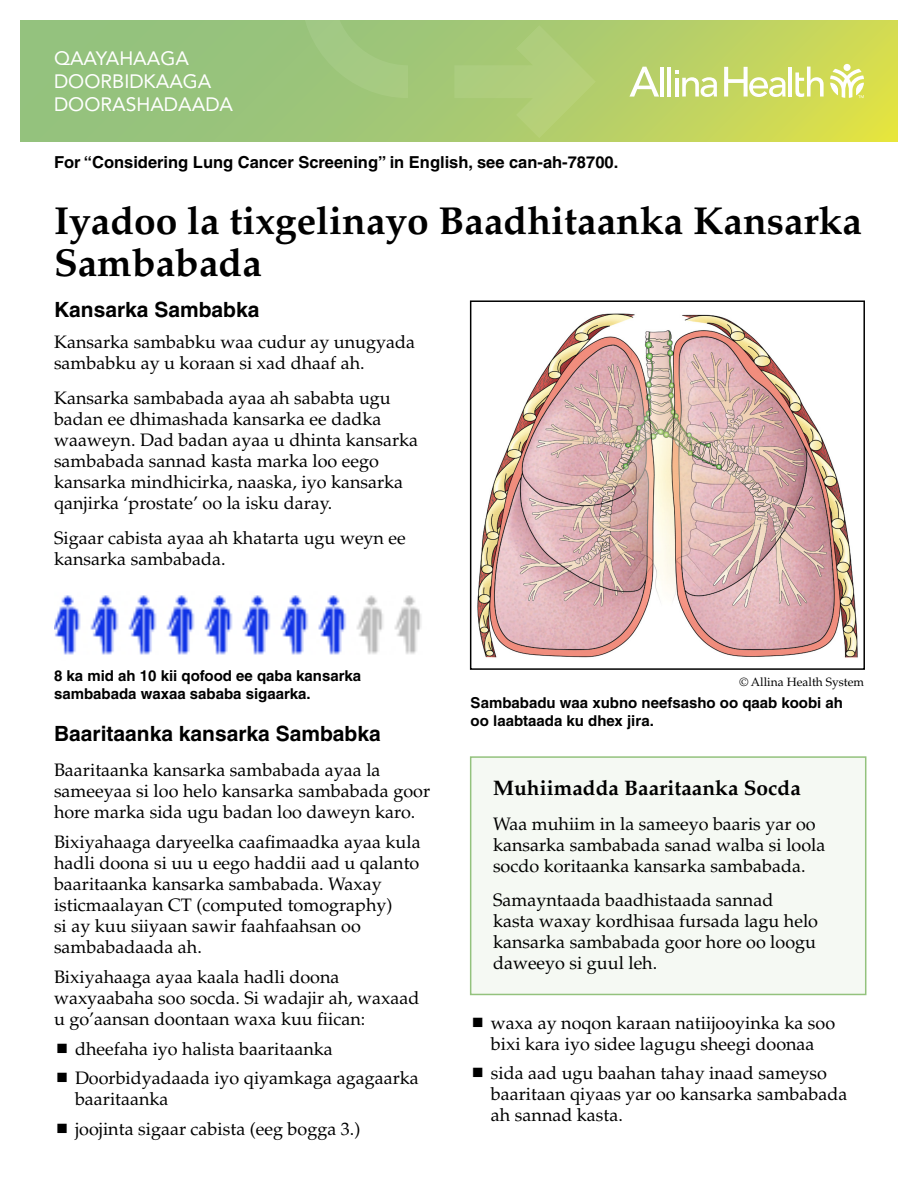
<style>
.page{position:relative;width:918px;height:1188px;background:#fff}
.page>*{position:absolute;margin:0;border:0;box-sizing:border-box;transform-origin:0 0}
.t1{font:700 39px/42px "Palatino";color:#000}
.t2{font:700 21px "Helvetica";color:#000}
.t3{font:700 21px "Palatino";color:#000}
.t4{font:19.2px/23.1px "Avenir LT Std";color:#fff}
.t5{font:18px/21px "Palatino";color:#000}
.t6{font:700 16.5px "Helvetica";color:#000}
.t7{font:700 15px/18px "Helvetica";color:#000}
.t8{font:12px "Palatino";color:#000}
</style>
<div class="page">
<svg style="left:20px;top:20px;width:878px;height:122px;background:#abcb6e"></svg>
<svg style="left:454px;top:25px;width:142px;height:113px;background:#adcb75"></svg>
<svg style="left:301px;top:20px;width:127px;height:78px;background:#9fc67c"></svg>
<svg style="left:830px;top:69px;width:34px;height:29px"></svg>
<div style="left:844px;top:64px;width:7px;height:7px;background:#fff;border-radius:50%"></div>
<hr style="left:660px;top:67px;width:4px;height:30px;background:#fff">
<hr style="left:667px;top:67px;width:4px;height:30px;background:#fff">
<hr style="left:789px;top:67px;width:3px;height:30px;background:#fff">
<svg style="left:795px;top:67px;width:29px;height:30px"></svg>
<svg style="left:675px;top:71px;width:42px;height:26px"></svg>
<svg style="left:629px;top:67px;width:30px;height:30px"></svg>
<svg style="left:724px;top:67px;width:62px;height:30px"></svg>
<img style="left:54px;top:595px;width:367px;height:60px">
<img style="left:477px;top:313px;width:381px;height:345px">
<div style="left:470px;top:300px;width:395px;height:370px;border:2px solid #000"></div>
<div style="left:471px;top:757px;width:395px;height:237px;background:#f5f9f3"></div>
<div style="left:470px;top:756px;width:396px;height:239px;border:2px solid #93c27d"></div>
<p class="t4" style="left:54px;top:47px;width:181px">QAAYAHAAGA<br>DOORBIDKAAGA<br>DOORASHADAADA</p>
<p class="t6" style="left:54px;top:152px;width:566px">For “Considering Lung Cancer Screening” in English, see can-ah-78700.</p>
<h1 class="t1" style="left:54px;top:200px;width:810px">Iyadoo la tixgelinayo Baadhitaanka Kansarka<br>Sambabada</h1>
<p class="t2" style="left:54px;top:296px;width:207px">Kansarka Sambabka</p>
<p class="t5" style="left:54px;top:332px;width:363px">Kansarka sambabku waa cudur ay unugyada sambabku ay u koraan si xad dhaaf ah.</p>
<p class="t5" style="left:54px;top:388px;width:366px">Kansarka sambabada ayaa ah sababta ugu badan ee dhimashada kansarka ee dadka waaweyn. Dad badan ayaa u dhinta kansarka sambabada sannad kasta marka loo eego kansarka mindhicirka, naaska, iyo kansarka qanjirka ‘prostate’ oo la isku daray.</p>
<p class="t5" style="left:54px;top:527px;width:353px">Sigaar cabista ayaa ah khatarta ugu weyn ee kansarka sambabada.</p>
<p class="t7" style="left:54px;top:667px;width:309px">8 ka mid ah 10 kii qofood ee qaba kansarka sambabada waxaa sababa sigaarka.</p>
<p class="t2" style="left:54px;top:721px;width:328px">Baaritaanka kansarka Sambabka</p>
<p class="t5" style="left:54px;top:759px;width:378px">Baaritaanka kansarka sambabada ayaa la sameeyaa si loo helo kansarka sambabada goor hore marka sida ugu badan loo daweyn karo.</p>
<p class="t5" style="left:54px;top:831px;width:368px">Bixiyahaaga daryeelka caafimaadka ayaa kula hadli doona si uu u eego haddii aad u qalanto baaritaanka kansarka sambabada. Waxay isticmaalayan CT (computed tomography)<br>si ay kuu siiyaan sawir faahfaahsan oo sambabadaada ah.</p>
<p class="t5" style="left:54px;top:966px;width:367px">Bixiyahaaga ayaa kaala hadli doona waxyaabaha soo socda. Si wadajir ah, waxaad u go’aansan doontaan waxa kuu fiican:</p>
<p class="t5" style="left:75px;top:1034px;width:345px;line-height:29.7px">dheefaha iyo halista baaritaanka<br>Doorbidyadaada iyo qiyamkaga agagaarka</p>
<p class="t5" style="left:75px;top:1085px;width:287px;line-height:29.7px">baaritaanka<br>joojinta sigaar cabista (eeg bogga 3.)</p>
<p class="t8" style="left:739px;top:675px;width:126px">© Allina Health System</p>
<p class="t7" style="left:471px;top:693px;width:374px">Sambabadu waa xubno neefsasho oo qaab koobi ah oo laabtaada ku dhex jira.</p>
<p class="t3" style="left:493px;top:775px;width:309px">Muhiimadda Baaritaanka Socda</p>
<p class="t5" style="left:493px;top:814px;width:334px">Waa muhiim in la sameeyo baaris yar oo kansarka sambabada sanad walba si loola socdo koritaanka kansarka sambabada.</p>
<p class="t5" style="left:493px;top:890px;width:327px">Samayntaada baadhistaada sannad kasta waxay kordhisaa fursada lagu helo kansarka sambabada goor hore oo loogu daweeyo si guul leh.</p>
<p class="t5" style="left:491px;top:1012px;width:346px">waxa ay noqon karaan natiijooyinka ka soo bixi kara iyo sidee lagugu sheegi doonaa</p>
<p class="t5" style="left:491px;top:1063px;width:358px">sida aad ugu baahan tahay inaad sameyso baaritaan qiyaas yar oo kansarka sambabada ah sannad kasta.</p>
</div>
